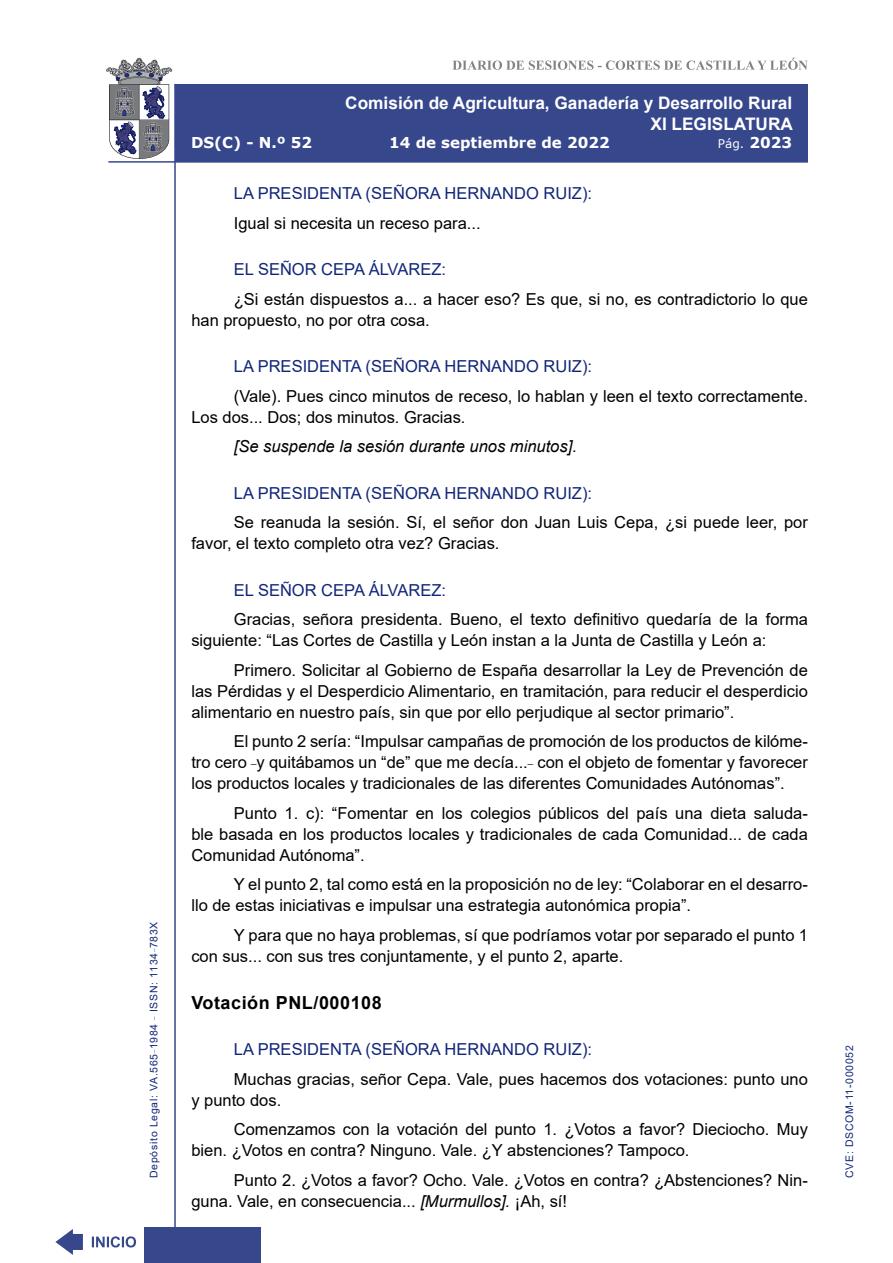
<style>
.page{position:relative;width:893px;height:1263px;background:#fff}
.page>*{position:absolute;margin:0;border:0;box-sizing:border-box;transform-origin:0 0}
.MarcadorSegundoNivel{font:700 18px "Arial";letter-spacing:.03em;color:#000}
.t1{font:700 17.25px/20.7px "Arial";color:#fff;text-align:right}
.t2{font:16.5px/21px "Arial";color:#000}
.Orador{font:16.5px "Arial";color:#122678}
.t3{font:italic 16.5px "Arial";color:#000}
.t4{font:700 15px "Verdana";color:#fff}
.t5{font:12px "Verdana";color:#fff}
.t6{font:10.5px "Arial";letter-spacing:.065em;color:#122678}
.s1{font-weight:700;font-size:15px}
.s2{font-style:italic}
</style>
<div class="page">
<svg style="left:452px;top:58px;width:356px;height:12px"></svg>
<hr style="left:174px;top:84px;width:2px;height:1179px;background:#36478c">
<div style="left:144px;top:1227px;width:117px;height:36px;background:#36478c"></div>
<div style="left:175px;top:84px;width:633px;height:78px;background:#36478c"></div>
<hr style="left:108px;top:161px;width:700px;height:2px;background:#36478c">
<svg style="left:92px;top:1236px;width:44px;height:11px"></svg>
<svg style="left:55px;top:1229px;width:28px;height:26px"></svg>
<svg style="left:106px;top:58px;width:66px;height:101px"></svg>
<p class="t6" style="left:146px;top:1178px;width:258px;rotate:-90deg">Depósito Legal: VA.565<sup>_</sup>1984 <sup>_</sup> ISSN: 1134<sup>_</sup>783X</p>
<p class="t1" style="left:345px;top:93px;width:449px">Comisión de Agricultura, Ganadería y Desarrollo Rural<br>XI LEGISLATURA</p>
<p class="t4" style="left:191px;top:132px;width:123px">DS(C) - N.º 52</p>
<p class="t4" style="left:389px;top:132px;width:222px">14 de septiembre de 2022</p>
<p class="t5" style="left:718px;top:135px;width:76px">Pág. <span class="s1">2023</span></p>
<p class="Orador" style="left:234px;top:182px;width:360px">LA PRESIDENTA (SEÑORA HERNANDO RUIZ):</p>
<p class="t2" style="left:234px;top:212px;width:248px">Igual si necesita un receso para...</p>
<p class="Orador" style="left:234px;top:258px;width:214px">EL SEÑOR CEPA ÁLVAREZ:</p>
<p class="t2" style="left:191px;top:288px;width:618px;text-indent:43px">¿Si están dispuestos a... a hacer eso? Es que, si no, es contradictorio lo que han propuesto, no por otra cosa.</p>
<p class="Orador" style="left:234px;top:355px;width:360px">LA PRESIDENTA (SEÑORA HERNANDO RUIZ):</p>
<p class="t2" style="left:191px;top:385px;width:618px;text-indent:43px">(Vale). Pues cinco minutos de receso, lo hablan y leen el texto correctamente.<br>Los dos... Dos; dos minutos. Gracias.</p>
<p class="t3" style="left:234px;top:436px;width:345px">[Se suspende la sesión durante unos minutos].</p>
<p class="Orador" style="left:234px;top:481px;width:360px">LA PRESIDENTA (SEÑORA HERNANDO RUIZ):</p>
<p class="t2" style="left:191px;top:512px;width:618px;text-indent:43px">Se reanuda la sesión. Sí, el señor don Juan Luis Cepa, ¿si puede leer, por favor, el texto completo otra vez? Gracias.</p>
<p class="Orador" style="left:234px;top:579px;width:214px">EL SEÑOR CEPA ÁLVAREZ:</p>
<p class="t2" style="left:191px;top:609px;width:618px;text-indent:43px">Gracias, señora presidenta. Bueno, el texto definitivo quedaría de la forma siguiente: “Las Cortes de Castilla y León instan a la Junta de Castilla y León a:</p>
<p class="t2" style="left:191px;top:659px;width:618px;text-align:justify;text-indent:43px">Primero. Solicitar al Gobierno de España desarrollar la Ley de Prevención de las Pérdidas y el Desperdicio Alimentario, en tramitación, para reducir el desperdicio alimentario en nuestro país, sin que por ello perjudique al sector primario”.</p>
<p class="t2" style="left:191px;top:731px;width:618px;text-align:justify;text-indent:43px">El punto 2 sería: “Impulsar campañas de promoción de los productos de kilóme&shy;tro cero <sup>_</sup>y quitábamos un “de” que me decía...<sup>_</sup> con el objeto de fomentar y favorecer los productos locales y tradicionales de las diferentes Comunidades Autónomas”.</p>
<p class="t2" style="left:191px;top:802px;width:618px;text-align:justify;text-indent:43px">Punto 1. c): “Fomentar en los colegios públicos del país una dieta saluda&shy;ble basada en los productos locales y tradicionales de cada Comunidad... de cada Comunidad Autónoma”.</p>
<p class="t2" style="left:191px;top:874px;width:618px;text-indent:43px">Y el punto 2, tal como está en la proposición no de ley: “Colaborar en el desarro&shy;llo de estas iniciativas e impulsar una estrategia autonómica propia”.</p>
<p class="t2" style="left:191px;top:924px;width:618px;text-indent:43px">Y para que no haya problemas, sí que podríamos votar por separado el punto 1 con sus... con sus tres conjuntamente, y el punto 2, aparte.</p>
<p class="MarcadorSegundoNivel" style="left:191px;top:990px;width:192px">Votación PNL/000108</p>
<p class="Orador" style="left:234px;top:1038px;width:360px">LA PRESIDENTA (SEÑORA HERNANDO RUIZ):</p>
<p class="t2" style="left:191px;top:1068px;width:618px;text-indent:43px">Muchas gracias, señor Cepa. Vale, pues hacemos dos votaciones: punto uno y punto dos.</p>
<p class="t2" style="left:191px;top:1119px;width:618px;text-indent:43px">Comenzamos con la votación del punto 1. ¿Votos a favor? Dieciocho. Muy bien. ¿Votos en contra? Ninguno. Vale. ¿Y abstenciones? Tampoco.</p>
<p class="t2" style="left:191px;top:1169px;width:618px;text-indent:43px">Punto 2. ¿Votos a favor? Ocho. Vale. ¿Votos en contra? ¿Abstenciones? Nin&shy;guna. Vale, en consecuencia... <span class="s2">[Murmullos].</span> ¡Ah, sí!</p>
<p class="t6" style="left:842px;top:1178px;width:134px;rotate:-90deg">CVE: DSCOM-11-000052</p>
</div>
